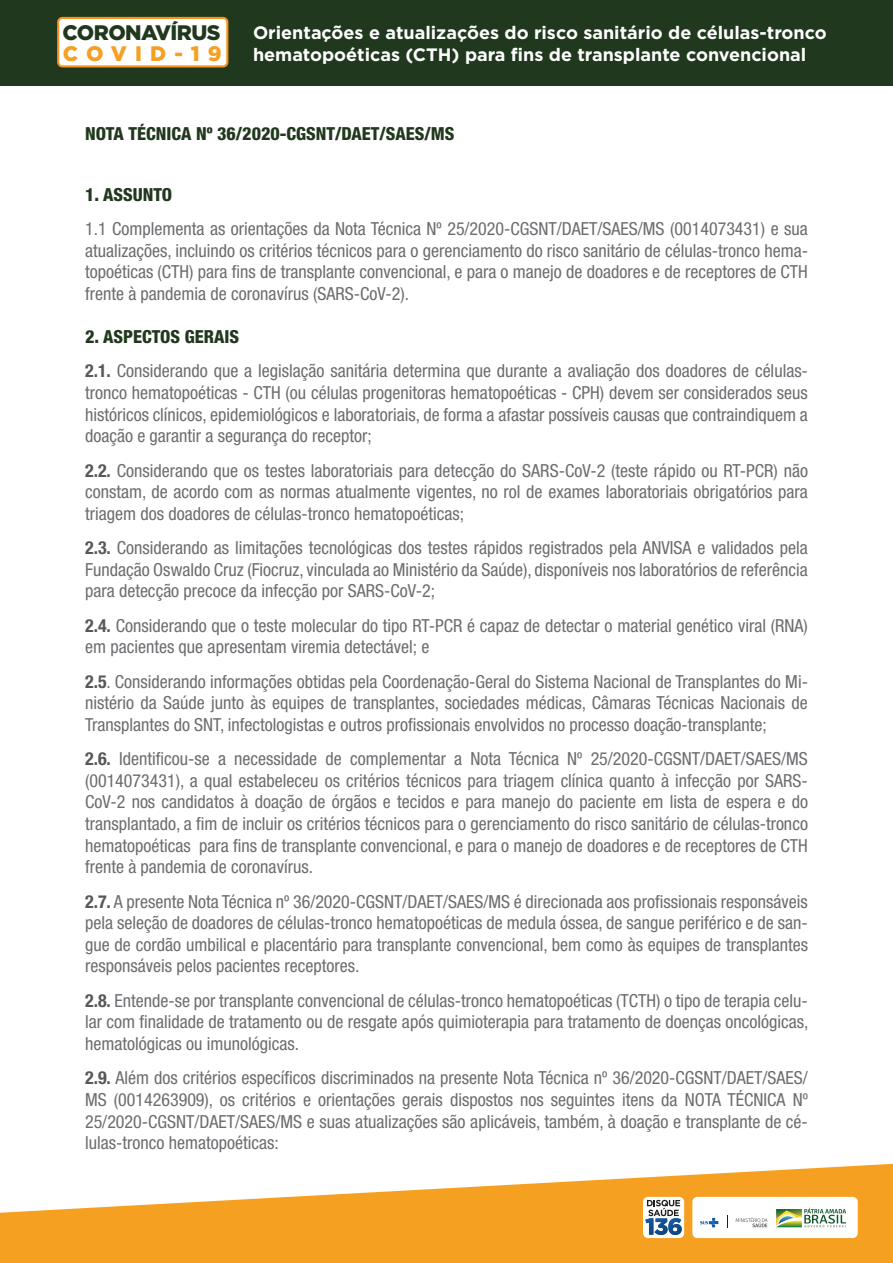
<style>
.page{position:relative;width:893px;height:1263px;background:#fff}
.page>*{position:absolute;margin:0;border:0;box-sizing:border-box;transform-origin:0 0}
.t1{font:900 21px "Gotham";letter-spacing:-.025em;color:#20381d}
.t2{font:900 21px "Gotham";letter-spacing:.395em;color:#f69f23}
.t3{font:condensed 18px/21.6px "Helvetica Neue LT Std";color:#6c6d70;text-align:justify}
.t4{font:700 18px/21.6px "Gotham";color:#fff}
.t5{font:800 condensed 18px "Helvetica Neue LT Std";color:#21381e}
.s1{font-weight:800;color:#21381e}
.s2{font-weight:700;color:#57585a}
</style>
<div class="page">
<svg style="left:0;top:1164px;width:893px;height:99px;fill:#f6a022"></svg>
<div style="left:643px;top:1197px;width:41px;height:41px;background:#fff;border-radius:5px"></div>
<div style="left:692px;top:1197px;width:166px;height:41px;background:#fff;border-radius:5px"></div>
<svg style="left:700px;top:1218px;width:18px;height:9px"></svg>
<svg style="left:736px;top:1217px;width:32px;height:10px"></svg>
<svg style="left:776px;top:1207px;width:70px;height:20px"></svg>
<svg style="left:727px;top:1215px;width:1px;height:12px"></svg>
<svg style="left:645px;top:1200px;width:37px;height:35px"></svg>
<div style="left:0;top:0;width:893px;height:85px;background:#20381d"></div>
<div style="left:58px;top:18px;width:169px;height:48px;background:#fff;border-radius:4px"></div>
<div style="left:57px;top:17px;width:171px;height:50px;border:2px solid #f7931d;border-radius:4px"></div>
<p class="t1" style="left:63px;top:18px;width:159px">CORONAVÍRUS</p>
<p class="t2" style="left:63px;top:39px;width:160px">COVID-19</p>
<p class="t4" style="left:253px;top:22px;width:575px">Orientações e atualizações do risco sanitário de células-tronco hematopoéticas (CTH) para fins de transplante convencional</p>
<p class="t5" style="left:85px;top:123px;width:371px">NOTA TÉCNICA Nº 36/2020-CGSNT/DAET/SAES/MS</p>
<p class="t5" style="left:85px;top:183px;width:89px">1. ASSUNTO</p>
<p class="t3" style="left:85px;top:218px;width:724px">1.1 Complementa as orientações da Nota Técnica Nº 25/2020-CGSNT/DAET/SAES/MS (0014073431) e sua atualizações, incluindo os critérios técnicos para o gerenciamento do risco sanitário de células-tronco hema&shy;topoéticas (CTH) para fins de transplante convencional, e para o manejo de doadores e de receptores de CTH frente à pandemia de coronavírus (SARS-CoV-2).</p>
<p class="t3" style="left:85px;top:319px;width:724px;line-height:34.3px"><span class="s1">2. ASPECTOS GERAIS<br></span><span class="s2">2.1.</span> Considerando que a legislação sanitária determina que durante a avaliação dos doadores de células-</p>
<p class="t3" style="left:85px;top:382px;width:724px">tronco hematopoéticas - CTH (ou células progenitoras hematopoéticas - CPH) devem ser considerados seus históricos clínicos, epidemiológicos e laboratoriais, de forma a afastar possíveis causas que contraindiquem a doação e garantir a segurança do receptor;</p>
<p class="t3" style="left:85px;top:459px;width:724px"><span class="s2">2.2.</span> Considerando que os testes laboratoriais para detecção do SARS-CoV-2 (teste rápido ou RT-PCR) não constam, de acordo com as normas atualmente vigentes, no rol de exames laboratoriais obrigatórios para triagem dos doadores de células-tronco hematopoéticas;</p>
<p class="t3" style="left:85px;top:537px;width:724px"><span class="s2">2.3.</span> Considerando as limitações tecnológicas dos testes rápidos registrados pela ANVISA e validados pela Fundação Oswaldo Cruz (Fiocruz, vinculada ao Ministério da Saúde), disponíveis nos laboratórios de referência para detecção precoce da infecção por SARS-CoV-2;</p>
<p class="t3" style="left:85px;top:614px;width:724px"><span class="s2">2.4.</span> Considerando que o teste molecular do tipo RT-PCR é capaz de detectar o material genético viral (RNA) em pacientes que apresentam viremia detectável; e</p>
<p class="t3" style="left:85px;top:670px;width:724px"><span class="s2">2.5</span>. Considerando informações obtidas pela Coordenação-Geral do Sistema Nacional de Transplantes do Mi&shy;nistério da Saúde junto às equipes de transplantes, sociedades médicas, Câmaras Técnicas Nacionais de Transplantes do SNT, infectologistas e outros profissionais envolvidos no processo doação-transplante;</p>
<p class="t3" style="left:85px;top:748px;width:724px"><span class="s2">2.6.</span> Identificou-se a necessidade de complementar a Nota Técnica Nº 25/2020-CGSNT/DAET/SAES/MS (0014073431), a qual estabeleceu os critérios técnicos para triagem clínica quanto à infecção por SARS-CoV-2 nos candidatos à doação de órgãos e tecidos e para manejo do paciente em lista de espera e do transplantado, a fim de incluir os critérios técnicos para o gerenciamento do risco sanitário de células-tronco hematopoéticas para fins de transplante convencional, e para o manejo de doadores e de receptores de CTH frente à pandemia de coronavírus.</p>
<p class="t3" style="left:85px;top:890px;width:724px"><span class="s2">2.7.</span> A presente Nota Técnica nº 36/2020-CGSNT/DAET/SAES/MS é direcionada aos profissionais responsáveis pela seleção de doadores de células-tronco hematopoéticas de medula óssea, de sangue periférico e de san&shy;gue de cordão umbilical e placentário para transplante convencional, bem como às equipes de transplantes responsáveis pelos pacientes receptores.</p>
<p class="t3" style="left:85px;top:989px;width:725px"><span class="s2">2.8.</span> Entende-se por transplante convencional de células-tronco hematopoéticas (TCTH) o tipo de terapia celu&shy;lar com finalidade de tratamento ou de resgate após quimioterapia para tratamento de doenças oncológicas, hematológicas ou imunológicas.</p>
<p class="t3" style="left:85px;top:1067px;width:724px"><span class="s2">2.9.</span> Além dos critérios específicos discriminados na presente Nota Técnica nº 36/2020-CGSNT/DAET/SAES/ MS (0014263909), os critérios e orientações gerais dispostos nos seguintes itens da NOTA TÉCNICA Nº 25/2020-CGSNT/DAET/SAES/MS e suas atualizações são aplicáveis, também, à doação e transplante de cé&shy;lulas-tronco hematopoéticas:</p>
</div>
